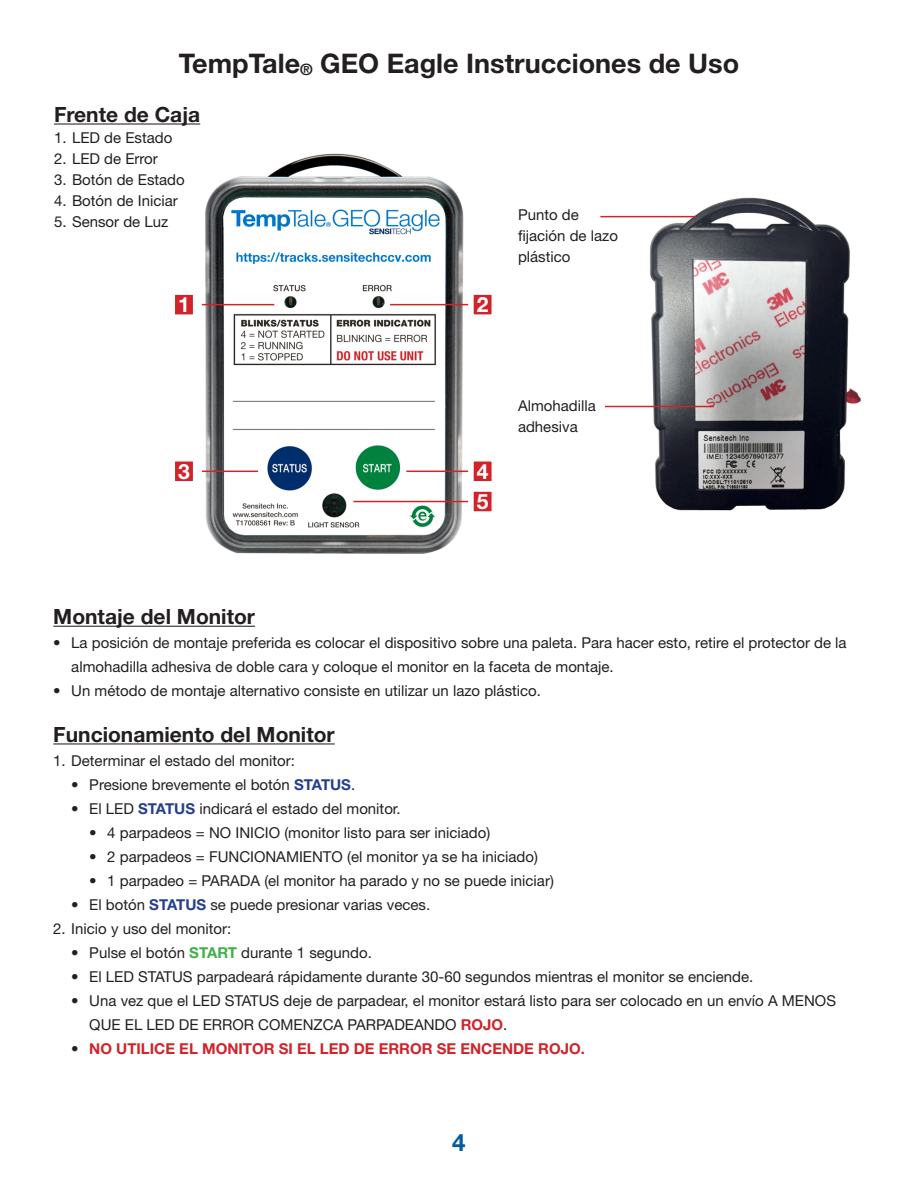
<style>
.page{position:relative;width:918px;height:1188px;background:#fff}
.page>*{position:absolute;margin:0;border:0;box-sizing:border-box;transform-origin:0 0}
.t1{font:700 27px "Helvetica Neue LT Std";color:#231f20}
.t2{font:700 24px "Helvetica Neue LT Std";color:#015ca3}
.t3{font:700 21px "Helvetica Neue LT Std";color:#231f20}
.t4{font:700 21px "Helvetica Neue LT Std";color:#fff}
.t5{font:15px/21px "Helvetica Neue LT Std";color:#231f20}
.t6{font:700 15px "Helvetica Neue LT Std";color:#d1232a}
.s1{font-size:15.75px}
.s2{font-weight:700;color:#253f8e}
.s3{font-weight:700;color:#40ae49}
.s4{font-weight:700;color:#d1232a}
.s5{font-weight:400;color:#231f20}
</style>
<div class="page">
<img style="left:203px;top:153px;width:263px;height:401px">
<hr style="left:202px;top:304px;width:72px;height:1px;background:#d1232a">
<hr style="left:202px;top:471px;width:56px;height:1px;background:#d1232a">
<hr style="left:390px;top:304px;width:78px;height:1px;background:#d1232a">
<hr style="left:406px;top:471px;width:62px;height:1px;background:#d1232a">
<hr style="left:353px;top:501px;width:115px;height:1px;background:#d1232a">
<div style="left:174px;top:294px;width:20px;height:22px;background:#d1232a;border:1px solid #fff"></div>
<div style="left:174px;top:460px;width:20px;height:22px;background:#d1232a;border:1px solid #fff"></div>
<div style="left:473px;top:294px;width:20px;height:22px;background:#d1232a;border:1px solid #fff"></div>
<div style="left:473px;top:460px;width:20px;height:22px;background:#d1232a;border:1px solid #fff"></div>
<div style="left:473px;top:491px;width:20px;height:21px;background:#d1232a;border:1px solid #fff"></div>
<hr style="left:54px;top:123px;width:146px;height:2px;background:#231f20">
<hr style="left:53px;top:626px;width:202px;height:1px;background:#231f20">
<hr style="left:53px;top:743px;width:282px;height:1px;background:#231f20">
<img style="left:645px;top:197px;width:216px;height:314px">
<hr style="left:600px;top:216px;width:96px;height:1px;background:#d1232a">
<hr style="left:605px;top:406px;width:109px;height:1px;background:#d1232a">
<p class="t1" style="left:179px;top:47px;width:562px">TempTale<span class="s1">®</span> GEO Eagle Instrucciones de Uso</p>
<p class="t3" style="left:54px;top:101px;width:148px">Frente de Caja</p>
<p class="t5" style="left:54px;top:127px;width:120px">1. LED de Estado</p>
<p class="t5" style="left:54px;top:148px;width:105px">2. LED de Error</p>
<p class="t5" style="left:54px;top:169px;width:132px">3. Botón de Estado</p>
<p class="t5" style="left:54px;top:190px;width:125px">4. Botón de Iniciar</p>
<p class="t5" style="left:54px;top:211px;width:116px">5. Sensor de Luz</p>
<p class="t4" style="left:178px;top:292px;width:13px">1</p>
<p class="t4" style="left:178px;top:458px;width:13px">3</p>
<p class="t4" style="left:477px;top:292px;width:13px">2</p>
<p class="t5" style="left:518px;top:204px;width:101px">Punto de fijación de lazo plástico</p>
<p class="t4" style="left:477px;top:458px;width:13px">4</p>
<p class="t4" style="left:477px;top:488px;width:13px">5</p>
<p class="t5" style="left:518px;top:395px;width:79px">Almohadilla adhesiva</p>
<p class="t3" style="left:53px;top:604px;width:203px">Montaje del Monitor</p>
<p class="t5" style="left:71px;top:631px;width:777px;line-height:24px;text-indent:-18px">• La posición de montaje preferida es colocar el dispositivo sobre una paleta. Para hacer esto, retire el protector de la almohadilla adhesiva de doble cara y coloque el monitor en la faceta de montaje.</p>
<p class="t5" style="left:53px;top:680px;width:489px">• Un método de montaje alternativo consiste en utilizar un lazo plástico.</p>
<p class="t3" style="left:53px;top:721px;width:283px">Funcionamiento del Monitor</p>
<p class="t5" style="left:53px;top:750px;width:243px">1. Determinar el estado del monitor:</p>
<p class="t5" style="left:71px;top:774px;width:285px">• Presione brevemente el botón <span class="s2">STATUS</span>.</p>
<p class="t5" style="left:71px;top:798px;width:331px">• El LED <span class="s2">STATUS</span> indicará el estado del monitor.</p>
<p class="t5" style="left:89px;top:822px;width:402px">• 4 parpadeos = NO INICIO (monitor listo para ser iniciado)</p>
<p class="t5" style="left:89px;top:846px;width:450px">• 2 parpadeos = FUNCIONAMIENTO (el monitor ya se ha iniciado)</p>
<p class="t5" style="left:89px;top:870px;width:466px">• 1 parpadeo = PARADA (el monitor ha parado y no se puede iniciar)</p>
<p class="t5" style="left:71px;top:894px;width:360px">• El botón <span class="s2">STATUS</span> se puede presionar varias veces.</p>
<p class="t5" style="left:53px;top:918px;width:180px">2. Inicio y uso del monitor:</p>
<p class="t5" style="left:71px;top:942px;width:302px">• Pulse el botón <span class="s3">START</span> durante 1 segundo.</p>
<p class="t5" style="left:71px;top:966px;width:684px">• El LED STATUS parpadeará rápidamente durante 30-60 segundos mientras el monitor se enciende.</p>
<p class="t5" style="left:89px;top:988px;width:748px;line-height:24px;text-indent:-18px">• Una vez que el LED STATUS deje de parpadear, el monitor estará listo para ser colocado en un envío A MENOS<br>QUE EL LED DE ERROR COMENZCA PARPADEANDO <span class="s4">ROJO</span>.</p>
<p class="t6" style="left:71px;top:1039px;width:515px"><span class="s5">•</span> NO UTILICE EL MONITOR SI EL LED DE ERROR SE ENCENDE ROJO.</p>
<h2 class="t2" style="left:452px;top:1128px;width:15px">4</h2>
</div>
